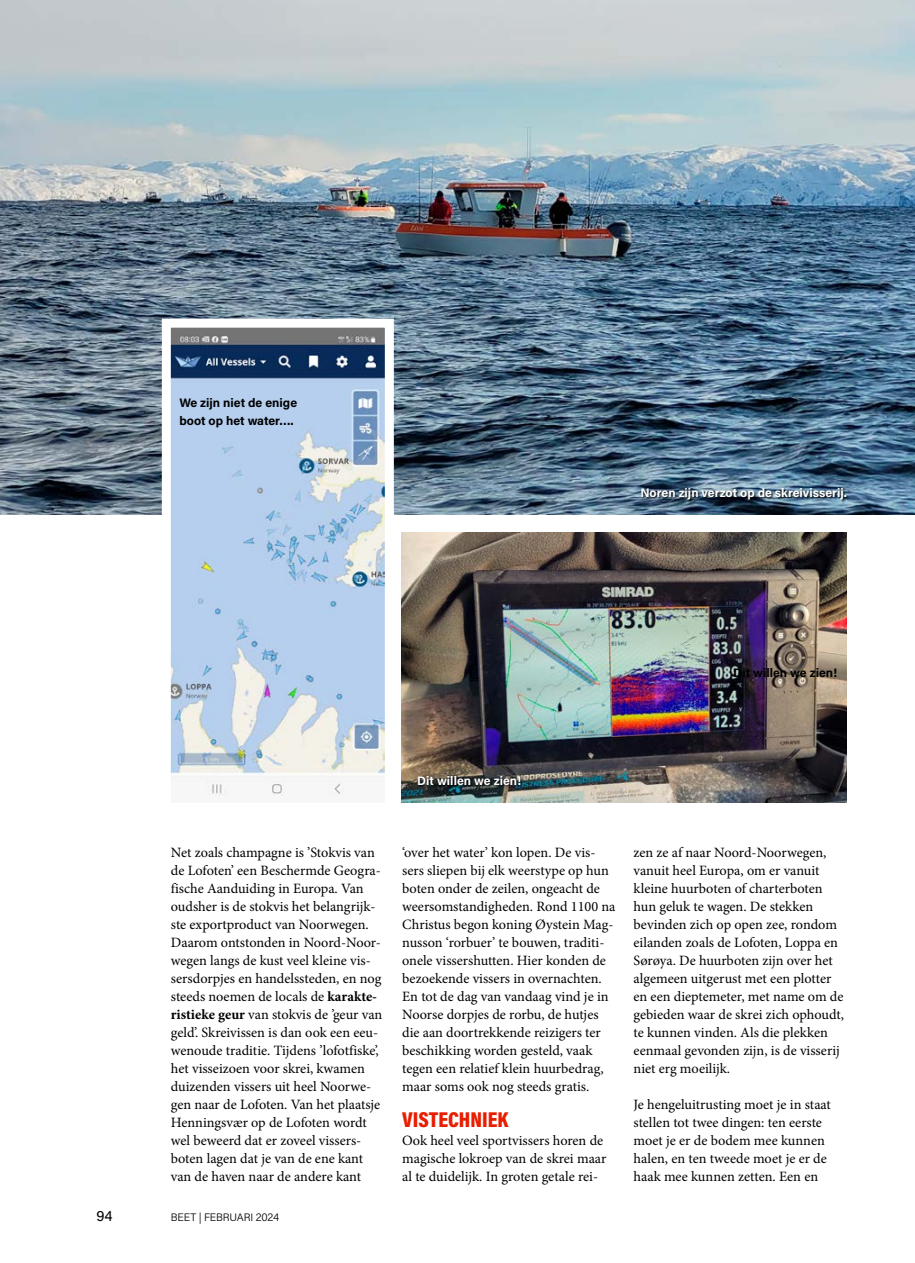
<style>
.page{position:relative;width:915px;height:1263px;background:#fff}
.page>*{position:absolute;margin:0;border:0;box-sizing:border-box;transform-origin:0 0}
.t1{font:900 21.75px "Acumin Pro Cond";color:#e71e00}
.t2{font:15px "Acumin Pro";color:#000}
.t3{font:14.25px/18px "Minion Pro";color:#000}
.t4{font:700 12.3px/18px "Acumin Pro";color:#000}
.t5{font:700 12.3px "Acumin Pro";color:#fff}
.t6{font:300 10.8px "Acumin Pro";letter-spacing:-.015em;color:#000}
.s1{font-weight:700}
</style>
<div class="page">
<img style="left:0;top:0;width:914px;height:515px">
<svg style="left:157px;top:314px;width:241px;height:482px"></svg>
<svg style="left:640px;top:487px;width:208px;height:16px;background:#41586a"></svg>
<img style="left:402px;top:533px;width:444px;height:270px">
<svg style="left:417px;top:775px;width:106px;height:12px"></svg>
<p class="t4" style="left:179px;top:393px;width:119px">We zijn niet de enige boot op het water….</p>
<p class="t5" style="left:640px;top:484px;width:208px">Noren zijn verzot op de skreivisserij.</p>
<p class="t4" style="left:733px;top:663px;width:105px">Dit willen we zien!</p>
<p class="t5" style="left:417px;top:772px;width:105px">Dit willen we zien!</p>
<p class="t3" style="left:171px;top:843px;width:213px">Net zoals champagne is ’Stokvis van de Lofoten’ een Beschermde Geogra&shy;fische Aanduiding in Europa. Van oudsher is de stokvis het belangrijk&shy;ste exportproduct van Noorwegen.<br>Daarom ontstonden in Noord-Noor&shy;wegen langs de kust veel kleine vis&shy;sersdorpjes en handelssteden, en nog steeds noemen de locals de <span class="s1">karakte&shy;ristieke geur</span> van stokvis de ’geur van geld’. Skreivissen is dan ook een eeu&shy;wenoude traditie. Tijdens ’lofotfiske’, het visseizoen voor skrei, kwamen duizenden vissers uit heel Noorwe&shy;gen naar de Lofoten. Van het plaatsje Henningsvær op de Lofoten wordt wel beweerd dat er zoveel vissers&shy;boten lagen dat je van de ene kant van de haven naar de andere kant</p>
<p class="t3" style="left:402px;top:843px;width:215px">‘over het water’ kon lopen. De vis&shy;sers sliepen bij elk weerstype op hun boten onder de zeilen, ongeacht de weersomstandigheden. Rond 1100 na Christus begon koning Øystein Mag&shy;nusson ‘rorbuer’ te bouwen, traditi&shy;onele vissershutten. Hier konden de bezoekende vissers in overnachten.<br>En tot de dag van vandaag vind je in Noorse dorpjes de rorbu, de hutjes die aan doortrekkende reizigers ter beschikking worden gesteld, vaak tegen een relatief klein huurbedrag, maar soms ook nog steeds gratis.</p>
<h1 class="t1" style="left:402px;top:1105px;width:108px">VISTECHNIEK</h1>
<p class="t3" style="left:402px;top:1131px;width:205px">Ook heel veel sportvissers horen de magische lokroep van de skrei maar al te duidelijk. In groten getale rei-</p>
<p class="t2" style="left:96px;top:1205px;width:18px">94</p>
<p class="t6" style="left:171px;top:1210px;width:110px">BEET | FEBRUARI 2024</p>
<p class="t3" style="left:633px;top:843px;width:212px">zen ze af naar Noord-Noorwegen, vanuit heel Europa, om er vanuit kleine huurboten of charterboten hun geluk te wagen. De stekken bevinden zich op open zee, rondom eilanden zoals de Lofoten, Loppa en<br>Sørøya. De huurboten zijn over het algemeen uitgerust met een plotter en een dieptemeter, met name om de gebieden waar de skrei zich ophoudt, te kunnen vinden. Als die plekken eenmaal gevonden zijn, is de visserij niet erg moeilijk.</p>
<p class="t3" style="left:633px;top:1095px;width:199px">Je hengeluitrusting moet je in staat stellen tot twee dingen: ten eerste moet je er de bodem mee kunnen halen, en ten tweede moet je er de haak mee kunnen zetten. Een en</p>
</div>
